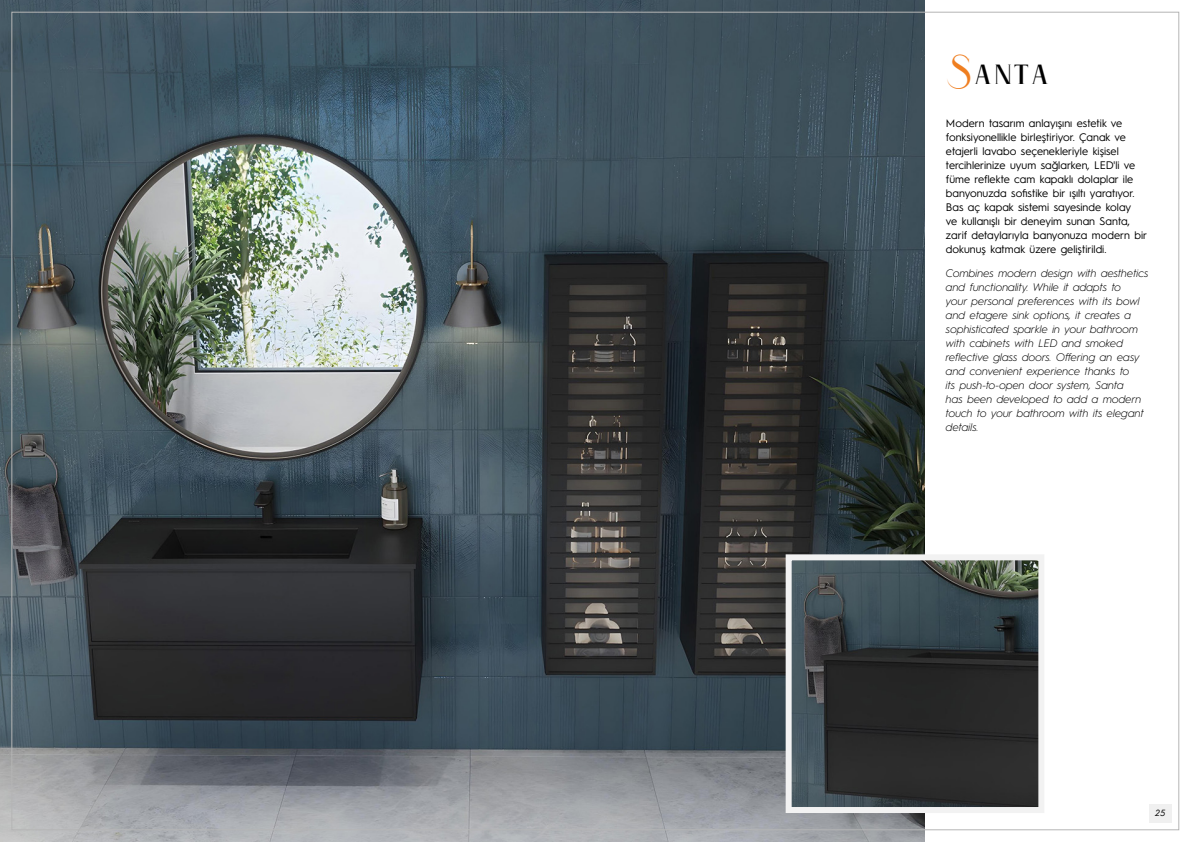
<style>
.page{position:relative;width:1191px;height:842px;background:#fff}
.page>*{position:absolute;margin:0;border:0;box-sizing:border-box;transform-origin:0 0}
.t1{font:28px "Atlane";color:#000}
.t2{font:italic 300 11px/14px "Hurme Geometric Sans 1";color:#000}
.t3{font:11px/14px "Hurme Geometric Sans 1";color:#000}
.t4{font:italic 9px "Hurme Geometric Sans 1";color:#000}
.s1{font-size:38px;color:#ef7e20}
</style>
<div class="page">
<div style="left:1149px;top:804px;width:22px;height:18px;background:#f0f0f0"></div>
<img style="left:0;top:0;width:924px;height:842px">
<svg style="left:782px;top:551px;width:262px;height:265px;background:#464c4e"></svg>
<h1 class="t1" style="left:946px;top:54px;width:105px"><span class="s1">S</span>ANTA</h1>
<p class="t3" style="left:946px;top:115px;width:203px">Modern tasarım anlayışını estetik ve fonksiyonellikle birleştiriyor. Çanak ve etajerli lavabo seçenekleriyle kişisel tercihlerinize uyum sağlarken, LED'li ve füme reflekte cam kapaklı dolaplar ile banyonuzda sofistike bir ışıltı yaratıyor.<br>Bas aç kapak sistemi sayesinde kolay<br>ve kullanışlı bir deneyim sunan Santa, zarif detaylarıyla banyonuza modern bir dokunuş katmak üzere geliştirildi.</p>
<p class="t2" style="left:946px;top:266px;width:204px">Combines modern design with aesthetics and functionality. While it adapts to<br>your personal preferences with its bowl and etagere sink options, it creates a sophisticated sparkle in your bathroom with cabinets with LED and smoked reflective glass doors. Offering an easy and convenient experience thanks to<br>its push-to-open door system, Santa<br>has been developed to add a modern touch to your bathroom with its elegant details.</p>
<p class="t4" style="left:1155px;top:807px;width:11px">25</p>
</div>
